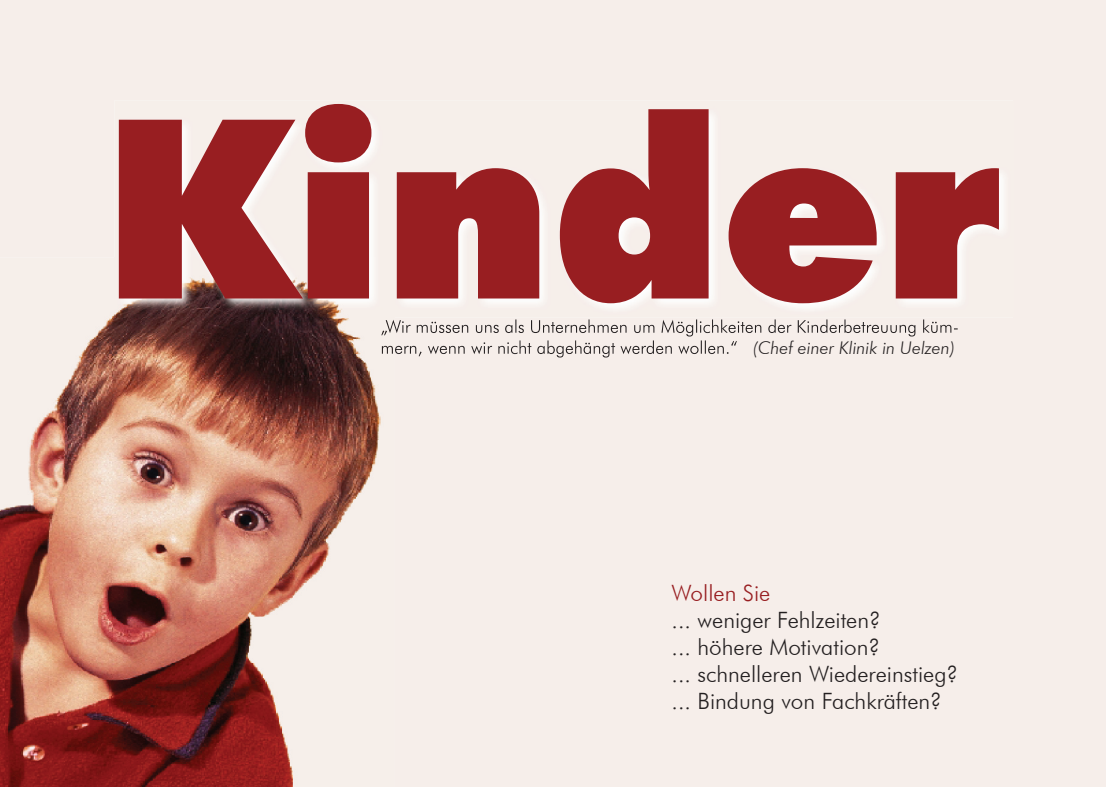
<style>
.page{position:relative;width:1106px;height:787px;background:#f6eeea}
.page>*{position:absolute;margin:0;border:0;box-sizing:border-box;transform-origin:0 0}
.t1{font:900 250px "Futura BT";color:#981e21}
.t2{font:300 22.5px/27px "Futura BT";color:#231f20}
.t3{font:300 22.5px "Futura BT";color:#981e21}
.t4{font:italic 300 17.5px "Futura BT";color:#231f20}
</style>
<div class="page">
<svg style="left:394px;top:319px;width:563px;height:17px;background:#d7d0cd"></svg>
<svg style="left:394px;top:340px;width:354px;height:17px;background:#d9d2cf"></svg>
<img style="left:0;top:257px;width:394px;height:530px">
<img style="left:381px;top:319px;width:13px;height:17px">
<img style="left:382px;top:340px;width:12px;height:17px">
<img style="left:114px;top:100px;width:899px;height:217px">
<img style="left:114px;top:257px;width:280px;height:60px">
<h1 class="t1" style="left:102px;top:58px;width:903px">Kinder</h1>
<p class="t4" style="left:753px;top:337px;width:204px">(Chef einer Klinik in Uelzen)</p>
<p class="t3" style="left:671px;top:579px;width:100px">Wollen Sie</p>
<p class="t2" style="left:671px;top:606px;width:288px">... weniger Fehlzeiten?<br>... höhere Motivation?<br>... schnelleren Wiedereinstieg? ... Bindung von Fachkräften?</p>
</div>
